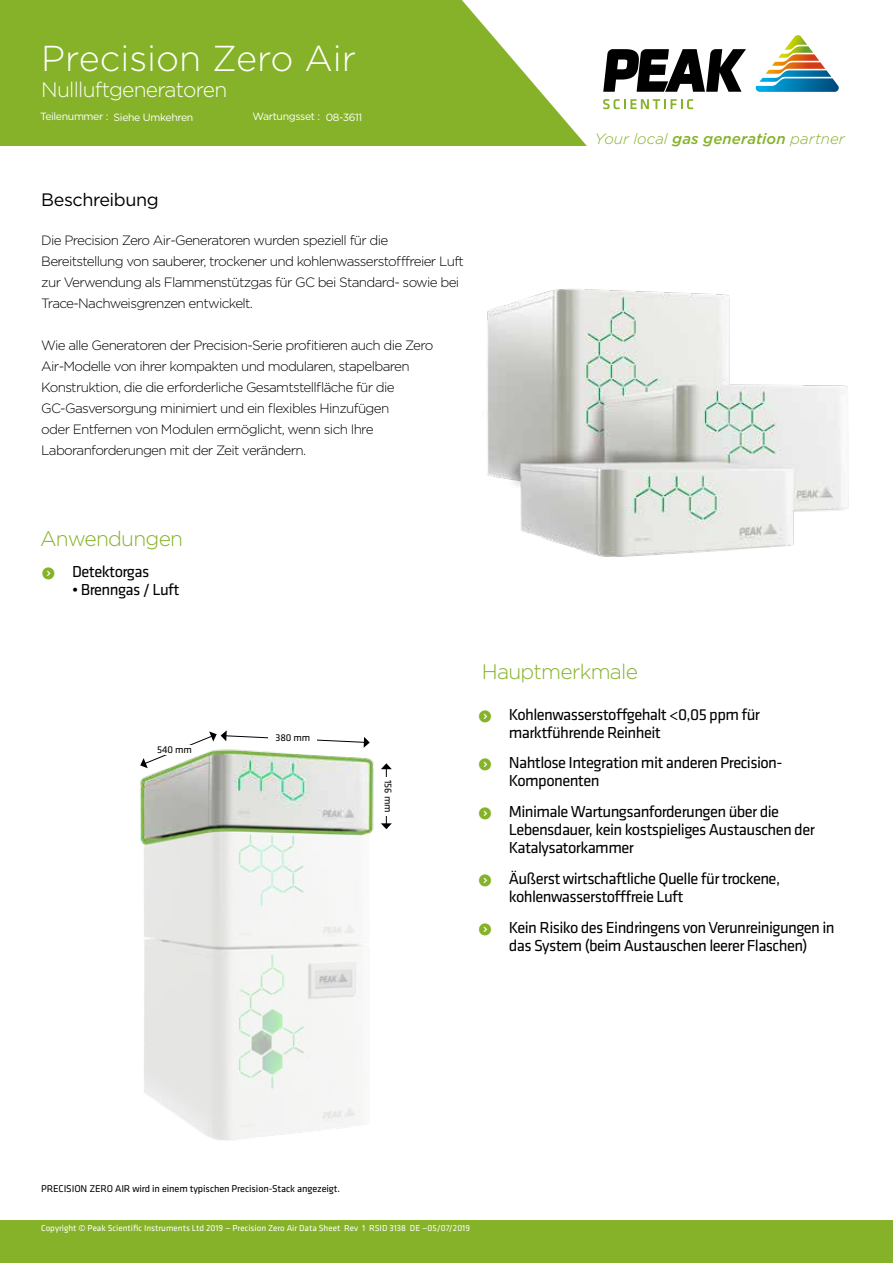
<style>
.page{position:relative;width:893px;height:1263px;background:#fff}
.page>*{position:absolute;margin:0;border:0;box-sizing:border-box;transform-origin:0 0}
.t1{font:300 36px "Gotham";color:#fff}
.t2{font:300 21px "Gotham";letter-spacing:-.035em;color:#85b228}
.t3{font:300 21px "Gotham";letter-spacing:-.035em;color:#fff}
.t4{font:18px "Gotham";letter-spacing:-.025em;color:#000}
.t5{font:16.5px/18px "Klavika";letter-spacing:-.035em;color:#000}
.t6{font:italic 300 15px "Gotham";color:#85b228}
.t7{font:300 13.5px/21px "Gotham";letter-spacing:-.05em;color:#000}
.t8{font:10.5px "Gotham";letter-spacing:-.035em;color:#fff}
.t9{font:10.2px "Klavika";letter-spacing:-.01em;color:#000}
.t10{font:9px "Klavika";color:#fff}
.s1{font-weight:500}
</style>
<div class="page">
<svg style="left:0;top:0;width:587px;height:146px;background:#92ba3e"></svg>
<svg style="left:603px;top:49px;width:143px;height:43px"></svg>
<svg style="left:603px;top:99px;width:90px;height:10px"></svg>
<svg style="left:756px;top:35px;width:83px;height:57px"></svg>
<div style="left:0;top:1220px;width:893px;height:43px;background:#85b228"></div>
<img style="left:487px;top:289px;width:362px;height:268px">
<img style="left:140px;top:759px;width:252px;height:381px">
<hr style="left:386px;top:768px;width:1px;height:56px;background:#000">
<svg style="left:381px;top:763px;width:11px;height:6px"></svg>
<svg style="left:381px;top:823px;width:11px;height:6px"></svg>
<svg style="left:140px;top:730px;width:230px;height:38px"></svg>
<div style="left:269px;top:733px;width:48px;height:10px;background:#fff"></div>
<div style="left:153px;top:745px;width:43px;height:10px;background:#fff"></div>
<div style="left:380px;top:777px;width:13px;height:38px;background:#fff"></div>
<h1 class="t1" style="left:41px;top:36px;width:316px">Precision Zero Air</h1>
<h2 class="t3" style="left:41px;top:76px;width:188px">Nullluftgeneratoren</h2>
<p class="t8" style="left:40px;top:111px;width:155px">Teilenummer : Siehe Umkehren</p>
<p class="t8" style="left:253px;top:110px;width:69px">Wartungsset :</p>
<p class="t8" style="left:326px;top:111px;width:38px">08-3611</p>
<h3 class="t4" style="left:41px;top:188px;width:119px">Beschreibung</h3>
<p class="t7" style="left:41px;top:229px;width:424px">Die Precision Zero Air-Generatoren wurden speziell für die Bereitstellung von sauberer, trockener und kohlenwasserstofffreier Luft zur Verwendung als Flammenstützgas für GC bei Standard- sowie bei Trace-Nachweisgrenzen entwickelt.</p>
<p class="t7" style="left:41px;top:334px;width:394px">Wie alle Generatoren der Precision-Serie profitieren auch die Zero Air-Modelle von ihrer kompakten und modularen, stapelbaren Konstruktion, die die erforderliche Gesamtstellfläche für die GC-Gasversorgung minimiert und ein flexibles Hinzufügen<br>oder Entfernen von Modulen ermöglicht, wenn sich Ihre Laboranforderungen mit der Zeit verändern.</p>
<p class="t6" style="left:595px;top:129px;width:251px">Your local <span class="s1">gas generation</span> partner</p>
<h2 class="t2" style="left:40px;top:525px;width:145px">Anwendungen</h2>
<p class="t5" style="left:72px;top:562px;width:78px">Detektorgas</p>
<p class="t5" style="left:72px;top:580px;width:109px">• Brenngas / Luft</p>
<p class="t9" style="left:157px;top:743px;width:36px">540 mm</p>
<p class="t9" style="left:276px;top:731px;width:36px">380 mm</p>
<p class="t9" style="left:395px;top:780px;width:34px;rotate:90deg">156 mm</p>
<h2 class="t2" style="left:482px;top:658px;width:158px">Hauptmerkmale</h2>
<p class="t5" style="left:509px;top:704px;width:253px">Kohlenwasserstoffgehalt &lt;0,05 ppm für marktführende Reinheit</p>
<p class="t5" style="left:509px;top:753px;width:275px">Nahtlose Integration mit anderen Precision-<br>Komponenten</p>
<p class="t5" style="left:509px;top:802px;width:307px">Minimale Wartungsanforderungen über die<br>Lebensdauer, kein kostspieliges Austauschen der<br>Katalysatorkammer</p>
<p class="t5" style="left:509px;top:869px;width:273px">Äußerst wirtschaftliche Quelle für trockene, kohlenwasserstofffreie Luft</p>
<p class="t5" style="left:509px;top:917px;width:327px">Kein Risiko des Eindringens von Verunreinigungen in das System (beim Austauschen leerer Flaschen)</p>
<p class="t9" style="left:41px;top:1182px;width:300px">PRECISION ZERO AIR wird in einem typischen Precision-Stack angezeigt.</p>
<p class="t10" style="left:41px;top:1222px;width:430px">Copyright © Peak Scientific Instruments Ltd 2019 — Precision Zero Air Data Sheet Rev 1 RSID 3138 DE —05/07/2019</p>
</div>
